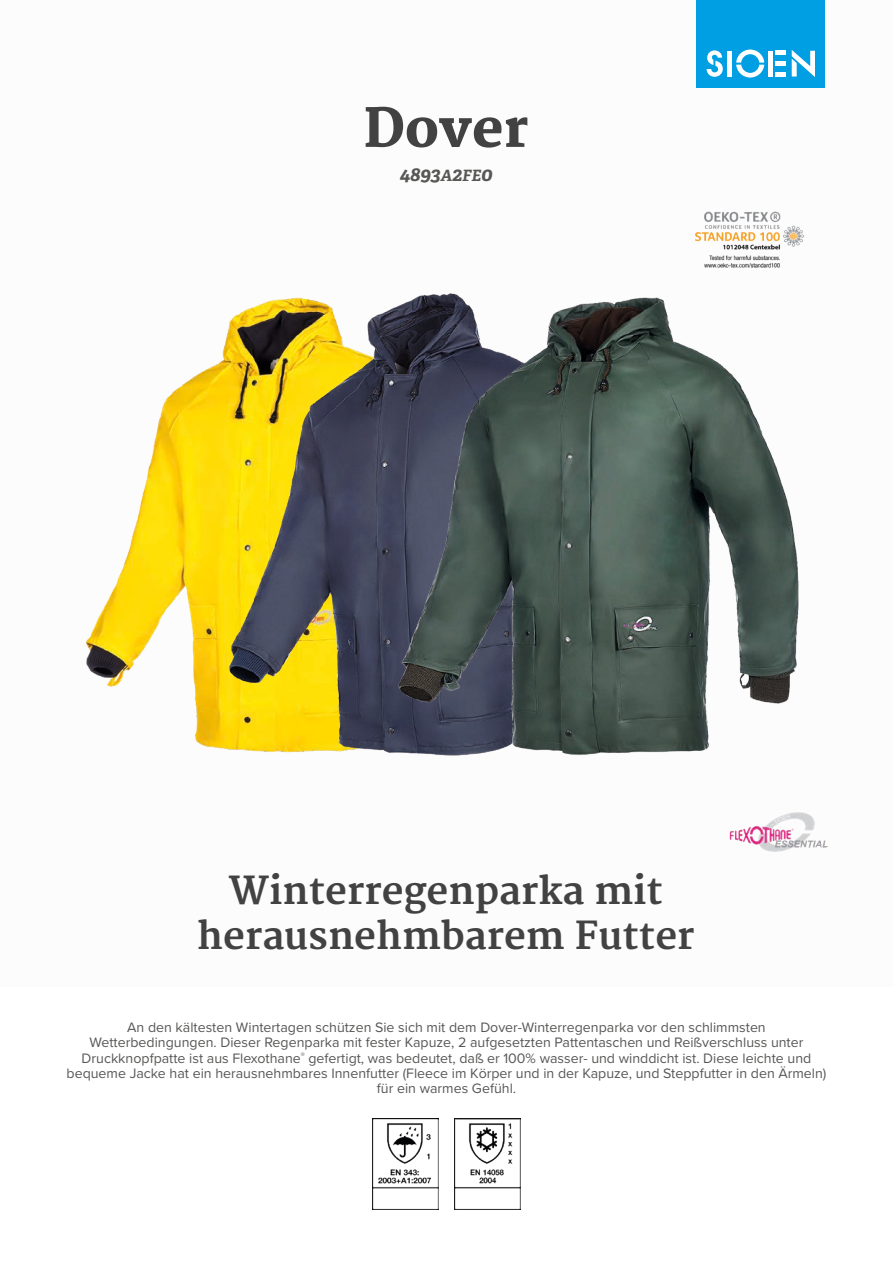
<style>
.page{position:relative;width:893px;height:1263px;background:#fff}
.page>*{position:absolute;margin:0;border:0;box-sizing:border-box;transform-origin:0 0}
.t1{font:800 52.5px "Merriweather";color:#424243}
.t2{font:700 37.5px/45px "Merriweather";color:#424243;text-align:center}
.t3{font:italic 700 19.5px "Adelle PE";color:#575756}
.t4{font:14.25px/15.3px "Proxima Nova";color:#575756;text-align:center}
.s1{font-size:15.6px}
</style>
<div class="page">
<div style="left:697px;top:0;width:128px;height:88px;background:#009fe3"></div>
<svg style="left:707px;top:50px;width:16px;height:27px"></svg>
<svg style="left:736px;top:50px;width:28px;height:28px"></svg>
<div style="left:727px;top:51px;width:5px;height:26px;background:#fff"></div>
<div style="left:768px;top:51px;width:5px;height:26px;background:#fff"></div>
<div style="left:775px;top:72px;width:11px;height:5px;background:#fff"></div>
<div style="left:775px;top:61px;width:11px;height:5px;background:#fff"></div>
<hr style="left:775px;top:51px;width:11px;height:4px;background:#fff">
<svg style="left:792px;top:50px;width:23px;height:27px"></svg>
<img style="left:372px;top:1118px;width:66px;height:92px">
<img style="left:454px;top:1118px;width:67px;height:92px">
<img style="left:86px;top:387px;width:93px;height:300px">
<img style="left:179px;top:297px;width:178px;height:456px">
<img style="left:357px;top:211px;width:471px;height:641px">
<h1 class="t1" style="left:363px;top:98px;width:167px">Dover</h1>
<h3 class="t3" style="left:399px;top:160px;width:94px">4893<span class="s1">A</span>2<span class="s1">FE</span>0</h3>
<h2 class="t2" style="left:197px;top:869px;width:499px">Winterregenparka mit herausnehmbarem Futter</h2>
<p class="t4" style="left:67px;top:1019px;width:761px">An den kältesten Wintertagen schützen Sie sich mit dem Dover-Winterregenparka vor den schlimmsten Wetterbedingungen. Dieser Regenparka mit fester Kapuze, 2 aufgesetzten Pattentaschen und Reißverschluss unter Druckknopfpatte ist aus Flexothane<sup>®</sup> gefertigt, was bedeutet, daß er 100% wasser- und winddicht ist. Diese leichte und bequeme Jacke hat ein herausnehmbares Innenfutter (Fleece im Körper und in der Kapuze, und Steppfutter in den Ärmeln) für ein warmes Gefühl.</p>
</div>
